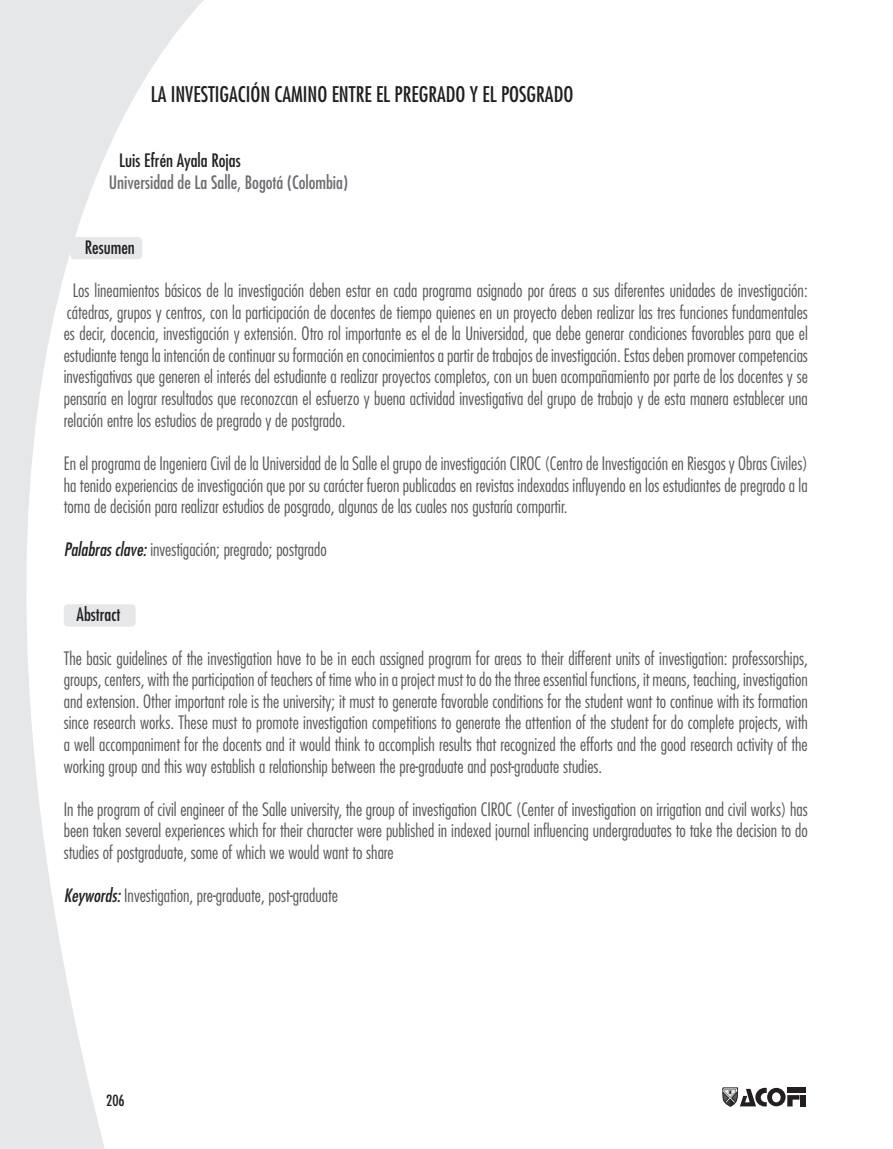
<style>
.page{position:relative;width:893px;height:1149px;background:#fff}
.page>*{position:absolute;margin:0;border:0;box-sizing:border-box;transform-origin:0 0}
.t1{font:condensed 21px "Futura Std";color:#231f20}
.t2{font:300 condensed 18px/21.6px "Futura Std";color:#57585a;text-align:justify}
.t3{font:condensed 18px "Futura Std";color:#6c6d70}
.t4{font:condensed 18px "Futura Std";color:#231f20}
.t5{font:condensed 15px "Futura Std";color:#231f20}
.s1{font-weight:400;font-style:italic;color:#231f20}
</style>
<div class="page">
<svg style="left:0;top:0;width:204px;height:1148px"></svg>
<svg style="left:722px;top:1087px;width:84px;height:19px"></svg>
<div style="left:64px;top:604px;width:72px;height:22px;background:#e6e7e9;border-radius:4px"></div>
<div style="left:70px;top:237px;width:72px;height:22px;background:#e6e7e9;border-radius:4px"></div>
<p class="t1" style="left:151px;top:82px;width:424px">LA INVESTIGACIÓN CAMINO ENTRE EL PREGRADO Y EL POSGRADO</p>
<p class="t4" style="left:119px;top:150px;width:123px">Luis Efrén Ayala Rojas</p>
<p class="t3" style="left:109px;top:171px;width:241px">Universidad de La Salle, Bogotá (Colombia)</p>
<p class="t4" style="left:85px;top:236px;width:52px">Resumen</p>
<p class="t2" style="left:64px;top:279px;width:746px;text-indent:9px">Los lineamientos básicos de la investigación deben estar en cada programa asignado por áreas a sus diferentes unidades de investigación: cátedras, grupos y centros, con la participación de docentes de tiempo quienes en un proyecto deben realizar las tres funciones fundamentales es decir, docencia, investigación y extensión. Otro rol importante es el de la Universidad, que debe generar condiciones favorables para que el estudiante tenga la intención de continuar su formación en conocimientos a partir de trabajos de investigación. Estas deben promover competencias investigativas que generen el interés del estudiante a realizar proyectos completos, con un buen acompañamiento por parte de los docentes y se pensaría en lograr resultados que reconozcan el esfuerzo y buena actividad investigativa del grupo de trabajo y de esta manera establecer una relación entre los estudios de pregrado y de postgrado.</p>
<p class="t2" style="left:64px;top:452px;width:745px">En el programa de Ingeniera Civil de la Universidad de la Salle el grupo de investigación CIROC (Centro de Investigación en Riesgos y Obras Civiles) ha tenido experiencias de investigación que por su carácter fueron publicadas en revistas indexadas influyendo en los estudiantes de pregrado a la toma de decisión para realizar estudios de posgrado, algunas de las cuales nos gustaría compartir.</p>
<p class="t2" style="left:64px;top:539px;width:264px"><span class="s1">Palabras clave:</span> investigación; pregrado; postgrado</p>
<p class="t4" style="left:77px;top:603px;width:45px">Abstract</p>
<p class="t2" style="left:64px;top:647px;width:746px">The basic guidelines of the investigation have to be in each assigned program for areas to their different units of investigation: professorships, groups, centers, with the participation of teachers of time who in a project must to do the three essential functions, it means, teaching, investigation and extension. Other important role is the university; it must to generate favorable conditions for the student want to continue with its formation since research works. These must to promote investigation competitions to generate the attention of the student for do complete projects, with a well accompaniment for the docents and it would think to accomplish results that recognized the efforts and the good research activity of the working group and this way establish a relationship between the pre-graduate and post-graduate studies.</p>
<p class="t2" style="left:64px;top:798px;width:746px">In the program of civil engineer of the Salle university, the group of investigation CIROC (Center of investigation on irrigation and civil works) has been taken several experiences which for their character were published in indexed journal influencing undergraduates to take the decision to do studies of postgraduate, some of which we would want to share</p>
<p class="t2" style="left:64px;top:884px;width:276px"><span class="s1">Keywords:</span> Investigation, pre-graduate, post-graduate</p>
<p class="t5" style="left:106px;top:1091px;width:20px">206</p>
</div>
